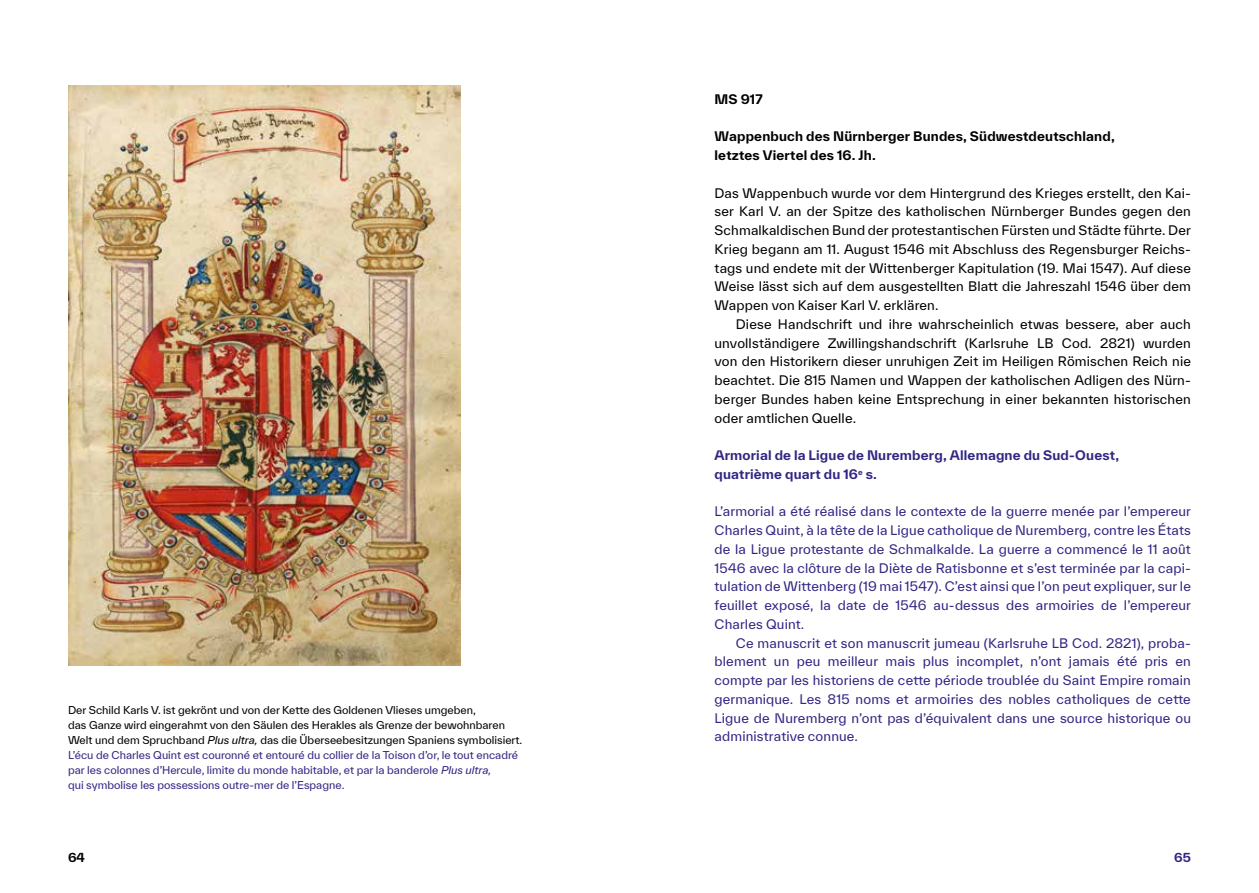
<style>
.page{position:relative;width:1259px;height:893px;background:#fff}
.page>*{position:absolute;margin:0;border:0;box-sizing:border-box;transform-origin:0 0}
.t1{font:12.75px/18.8px "TWK Everett";letter-spacing:.015em;color:#000;text-align:justify}
.t2{font:12.75px/18.8px "TWK Everett";letter-spacing:.01em;color:#312783;text-align:justify}
.t3{font:700 12.75px/18.8px "TWK Everett";letter-spacing:.015em;color:#000}
.t4{font:700 12.75px/18.8px "TWK Everett";letter-spacing:.015em;color:#312783}
.t5{font:700 12px "TWK Everett";color:#000}
.t6{font:700 12px "TWK Everett";color:#312783}
.t7{font:10.5px/15px "TWK Everett";color:#000}
.s1{font-style:italic}
.s2{color:#312783}
.s3{font-style:italic;color:#312783}
</style>
<div class="page">
<img style="left:68px;top:85px;width:393px;height:580px">
<p class="t7" style="left:68px;top:702px;width:456px">Der Schild Karls V. ist gekrönt und von der Kette des Goldenen Vlieses umgeben,<br>das Ganze wird eingerahmt von den Säulen des Herakles als Grenze der bewohnbaren Welt und dem Spruchband <span class="s1">Plus ultra,</span> das die Überseebesitzungen Spaniens symbolisiert.<br><span class="s2">L’écu de Charles Quint est couronné et entouré du collier de la Toison d’or, le tout encadré par les colonnes d’Hercule, limite du monde habitable, et par la banderole</span> <span class="s3">Plus ultra,<br></span><span class="s2">qui symbolise les possessions outre-mer de l’Espagne.</span></p>
<p class="t3" style="left:714px;top:89px;width:50px">MS 917</p>
<p class="t3" style="left:714px;top:127px;width:402px">Wappenbuch des Nürnberger Bundes, Südwestdeutschland, letztes Viertel des 16. Jh.</p>
<p class="t1" style="left:714px;top:183px;width:478px">Das Wappenbuch wurde vor dem Hintergrund des Krieges erstellt, den Kai&shy;ser Karl V. an der Spitze des katholischen Nürnberger Bundes gegen den Schmalkaldischen Bund der protestantischen Fürsten und Städte führte. Der Krieg begann am 11. August 1546 mit Abschluss des Regensburger Reichs&shy;tags und endete mit der Wittenberger Kapitulation (19. Mai 1547). Auf diese Weise lässt sich auf dem ausgestellten Blatt die Jahreszahl 1546 über dem Wappen von Kaiser Karl V. erklären.</p>
<p class="t1" style="left:714px;top:314px;width:478px;text-indent:21px">Diese Handschrift und ihre wahrscheinlich etwas bessere, aber auch unvollständigere Zwillingshandschrift (Karlsruhe LB Cod. 2821) wurden von den Historikern dieser unruhigen Zeit im Heiligen Römischen Reich nie beachtet. Die 815 Namen und Wappen der katholischen Adligen des Nürn&shy;berger Bundes haben keine Entsprechung in einer bekannten historischen oder amtlichen Quelle.</p>
<p class="t4" style="left:714px;top:446px;width:406px">Armorial de la Ligue de Nuremberg, Allemagne du Sud-Ouest, quatrième quart du 16<sup>e</sup> s.</p>
<p class="t2" style="left:714px;top:502px;width:478px">L’armorial a été réalisé dans le contexte de la guerre menée par l’empereur Charles Quint, à la tête de la Ligue catholique de Nuremberg, contre les États de la Ligue protestante de Schmalkalde. La guerre a commencé le 11 août 1546 avec la clôture de la Diète de Ratisbonne et s’est terminée par la capi&shy;tulation de Wittenberg (19 mai 1547). C’est ainsi que l’on peut expliquer, sur le feuillet exposé, la date de 1546 au-dessus des armoiries de l’empereur Charles Quint.</p>
<p class="t2" style="left:714px;top:633px;width:478px;text-indent:21px">Ce manuscrit et son manuscrit jumeau (Karlsruhe LB Cod. 2821), proba&shy;blement un peu meilleur mais plus incomplet, n’ont jamais été pris en compte par les historiens de cette période troublée du Saint Empire romain germanique. Les 815 noms et armoiries des nobles catholiques de cette Ligue de Nuremberg n’ont pas d’équivalent dans une source historique ou administrative connue.</p>
<p class="t5" style="left:68px;top:849px;width:18px">64</p>
<p class="t6" style="left:1174px;top:849px;width:18px">65</p>
</div>
